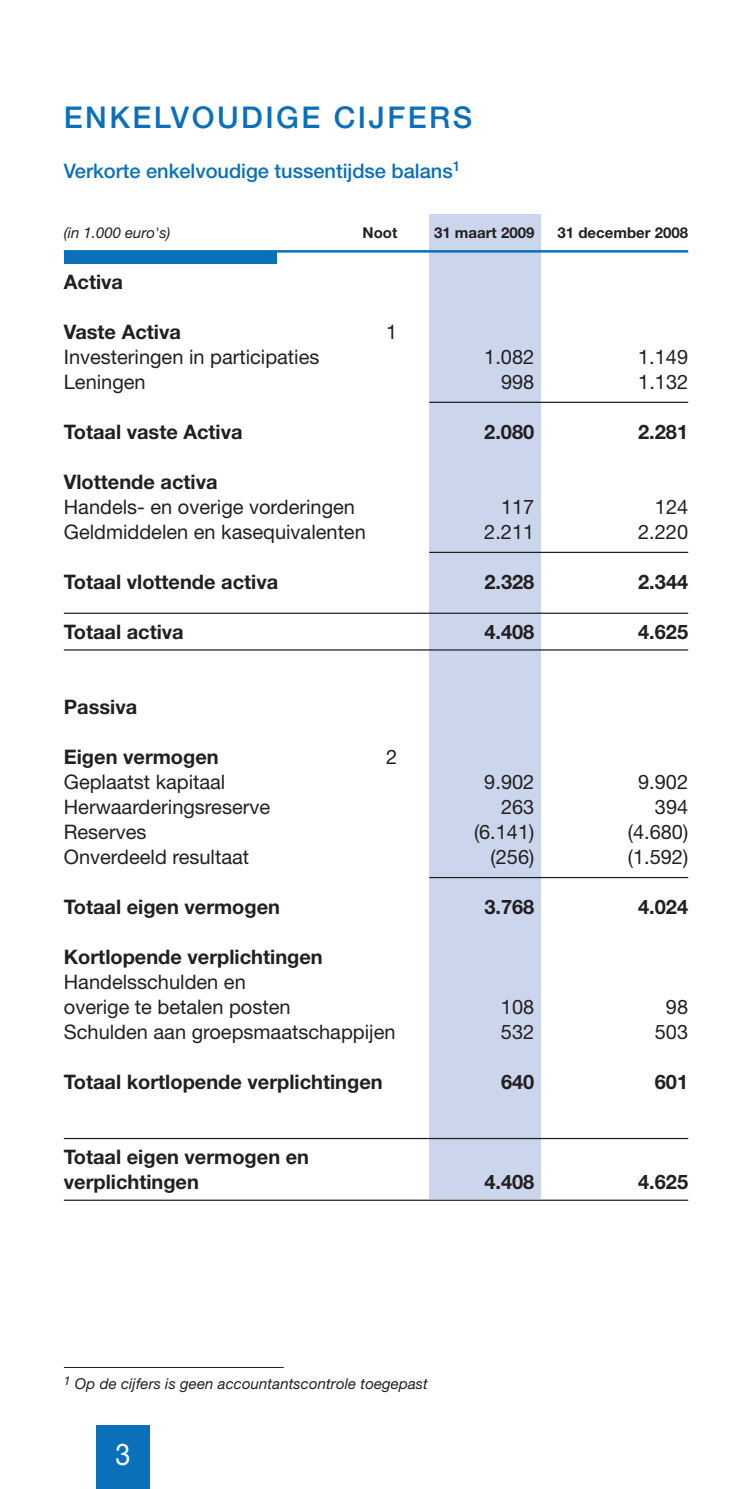
<style>
.page{position:relative;width:745px;height:1489px;background:#fff}
.page>*{position:absolute;margin:0;border:0;box-sizing:border-box;transform-origin:0 0}
.t1{font:500 30px "Helvetica Neue";letter-spacing:.085em;color:#0970b9}
.t2{font:30px "Helvetica Neue";color:#fff;scale:.9 1}
.t3{font:20px/25px "Helvetica Neue";color:#231f20}
.t4{font:700 20px/25px "Helvetica Neue";color:#231f20}
.t5{font:500 20px "Helvetica Neue";color:#0970b9}
.t6{font:italic 15px "Helvetica Neue";letter-spacing:.005em;color:#231f20}
.t7{font:700 15px "Helvetica Neue";color:#231f20}
</style>
<div class="page">
<div style="left:429px;top:214px;width:112px;height:984px;background:#cbd6ed"></div>
<hr style="left:429px;top:401px;width:258px;height:2px;background:#231f20">
<hr style="left:429px;top:551px;width:258px;height:2px;background:#231f20">
<hr style="left:64px;top:612px;width:623px;height:2px;background:#231f20">
<hr style="left:64px;top:649px;width:623px;height:1px;background:#231f20">
<hr style="left:429px;top:876px;width:258px;height:2px;background:#231f20">
<hr style="left:64px;top:1137px;width:623px;height:2px;background:#231f20">
<hr style="left:64px;top:1199px;width:623px;height:1px;background:#231f20">
<hr style="left:64px;top:1366px;width:219px;height:1px;background:#231f20">
<div style="left:96px;top:1424px;width:54px;height:64px;background:#0970b9"></div>
<div style="left:64px;top:251px;width:212px;height:12px;background:#0970b9"></div>
<hr style="left:64px;top:250px;width:623px;height:2px;background:#0970b9">
<h1 class="t1" style="left:64px;top:106px;width:409px">ENKELVOUDIGE CIJFERS</h1>
<p class="t5" style="left:64px;top:163px;width:398px">Verkorte enkelvoudige tussentijdse balans<sup>1</sup></p>
<p class="t6" style="left:64px;top:228px;width:108px">(in 1.000 euro's)</p>
<p class="t7" style="left:362px;top:228px;width:36px">Noot</p>
<p class="t7" style="left:434px;top:228px;width:102px">31 maart 2009</p>
<p class="t7" style="left:557px;top:228px;width:132px">31 december 2008</p>
<p class="t4" style="left:64px;top:271px;width:61px">Activa</p>
<p class="t4" style="left:64px;top:321px;width:119px">Vaste Activa</p>
<p class="t3" style="left:386px;top:321px;width:13px">1</p>
<p class="t3" style="left:64px;top:346px;width:257px">Investeringen in participaties</p>
<p class="t3" style="left:484px;top:346px;width:51px">1.082</p>
<p class="t3" style="left:637px;top:346px;width:51px">1.149</p>
<p class="t3" style="left:64px;top:371px;width:83px">Leningen</p>
<p class="t3" style="left:500px;top:371px;width:35px">998</p>
<p class="t3" style="left:637px;top:371px;width:51px">1.132</p>
<p class="t4" style="left:64px;top:421px;width:180px">Totaal vaste Activa</p>
<p class="t4" style="left:484px;top:421px;width:51px">2.080</p>
<p class="t4" style="left:637px;top:421px;width:51px">2.281</p>
<p class="t4" style="left:64px;top:471px;width:155px">Vlottende activa</p>
<p class="t3" style="left:64px;top:496px;width:292px">Handels- en overige vorderingen</p>
<p class="t3" style="left:500px;top:496px;width:35px">117</p>
<p class="t3" style="left:654px;top:496px;width:35px">124</p>
<p class="t3" style="left:64px;top:521px;width:303px">Geldmiddelen en kasequivalenten</p>
<p class="t3" style="left:484px;top:521px;width:51px">2.211</p>
<p class="t3" style="left:637px;top:521px;width:51px">2.220</p>
<p class="t4" style="left:64px;top:571px;width:216px">Totaal vlottende activa</p>
<p class="t4" style="left:484px;top:571px;width:51px">2.328</p>
<p class="t4" style="left:637px;top:571px;width:51px">2.344</p>
<p class="t4" style="left:64px;top:621px;width:121px">Totaal activa</p>
<p class="t4" style="left:484px;top:621px;width:51px">4.408</p>
<p class="t4" style="left:637px;top:621px;width:51px">4.625</p>
<p class="t4" style="left:64px;top:696px;width:75px">Passiva</p>
<p class="t4" style="left:64px;top:746px;width:156px">Eigen vermogen</p>
<p class="t3" style="left:386px;top:746px;width:13px">2</p>
<p class="t3" style="left:64px;top:771px;width:163px">Geplaatst kapitaal</p>
<p class="t3" style="left:484px;top:771px;width:52px">9.902</p>
<p class="t3" style="left:637px;top:771px;width:52px">9.902</p>
<p class="t3" style="left:64px;top:796px;width:208px">Herwaarderingsreserve</p>
<p class="t3" style="left:500px;top:796px;width:35px">263</p>
<p class="t3" style="left:654px;top:796px;width:35px">394</p>
<p class="t3" style="left:64px;top:821px;width:84px">Reserves</p>
<p class="t3" style="left:473px;top:821px;width:62px">(6.141)</p>
<p class="t3" style="left:627px;top:821px;width:62px">(4.680)</p>
<p class="t3" style="left:64px;top:846px;width:187px">Onverdeeld resultaat</p>
<p class="t3" style="left:490px;top:846px;width:45px">(256)</p>
<p class="t3" style="left:627px;top:846px;width:62px">(1.592)</p>
<p class="t4" style="left:64px;top:896px;width:217px">Totaal eigen vermogen</p>
<p class="t4" style="left:484px;top:896px;width:51px">3.768</p>
<p class="t4" style="left:637px;top:896px;width:51px">4.024</p>
<p class="t4" style="left:64px;top:946px;width:260px">Kortlopende verplichtingen</p>
<p class="t3" style="left:64px;top:971px;width:228px">Handelsschulden en overige te betalen posten</p>
<p class="t3" style="left:500px;top:996px;width:35px">108</p>
<p class="t3" style="left:665px;top:996px;width:24px">98</p>
<p class="t3" style="left:64px;top:1021px;width:333px">Schulden aan groepsmaatschappijen</p>
<p class="t3" style="left:500px;top:1021px;width:35px">532</p>
<p class="t3" style="left:654px;top:1021px;width:35px">503</p>
<p class="t4" style="left:64px;top:1071px;width:320px">Totaal kortlopende verplichtingen</p>
<p class="t4" style="left:500px;top:1071px;width:35px">640</p>
<p class="t4" style="left:654px;top:1071px;width:35px">601</p>
<p class="t4" style="left:64px;top:1146px;width:246px">Totaal eigen vermogen en verplichtingen</p>
<p class="t4" style="left:484px;top:1171px;width:51px">4.408</p>
<p class="t4" style="left:637px;top:1171px;width:51px">4.625</p>
<p class="t6" style="left:64px;top:1378px;width:365px"><sup>1</sup> Op de cijfers is geen accountantscontrole toegepast</p>
<h1 class="t2" style="left:115px;top:1443px;width:18px">3</h1>
</div>
